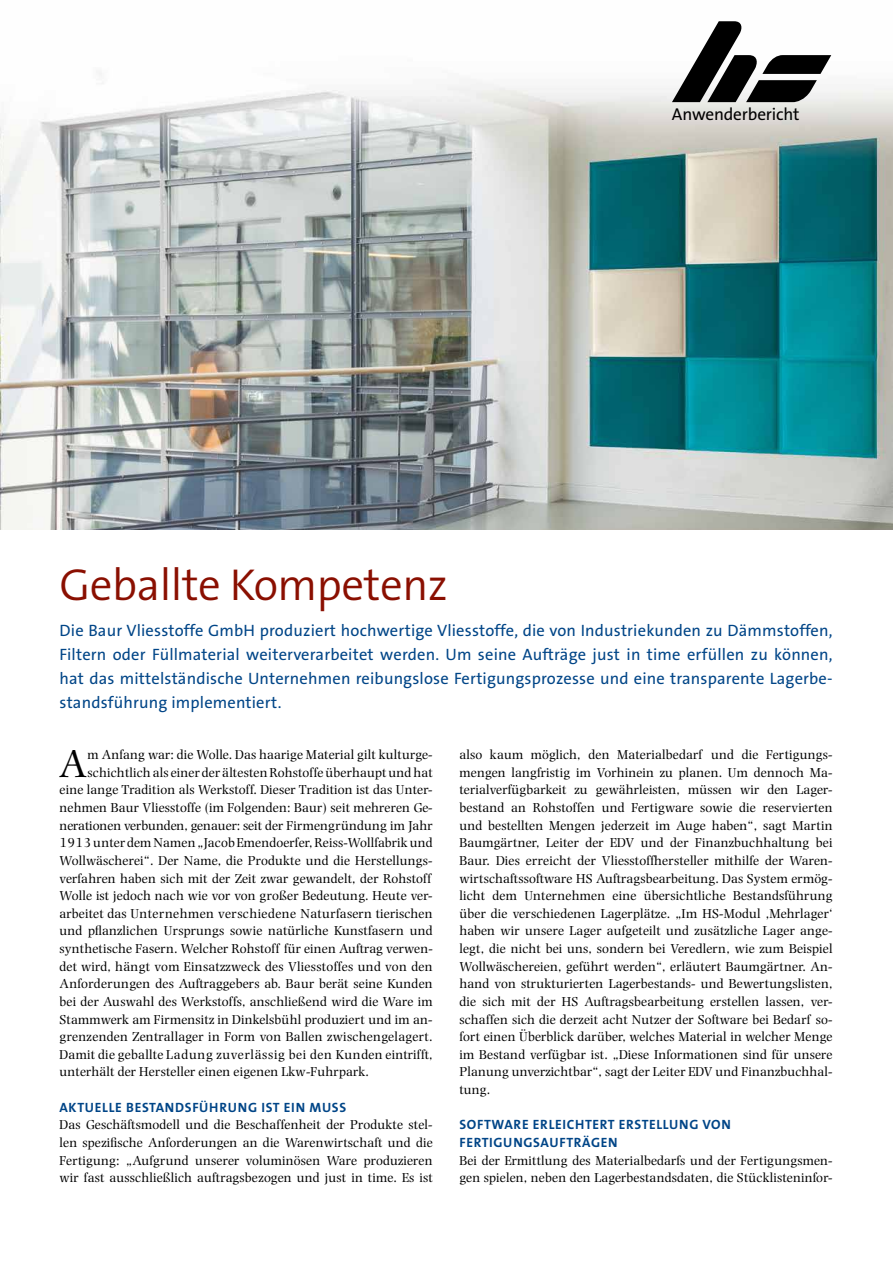
<style>
.page{position:relative;width:893px;height:1263px;background:#fff}
.page>*{position:absolute;margin:0;border:0;box-sizing:border-box;transform-origin:0 0}
.t1{font:300 45px "The Sans B4";letter-spacing:-.01em;color:#8a0f01}
.t2{font:40.2px "Photina MT Std";color:#000}
.t3{font:17.25px "The Sans B5 Plain";letter-spacing:-.01em;color:#000}
.t4{font:16.5px/24px "The Sans B5 Plain";letter-spacing:.01em;color:#004587;text-align:justify}
.t5{font:13.5px/17.7px "Photina MT Std";letter-spacing:.01em;color:#000;text-align:justify}
.t6{font:700 13.5px/17.7px "The Sans B7";letter-spacing:.05em;color:#004587}
.t7{font:13.5px "Photina MT Std";letter-spacing:.03em;color:#000}
</style>
<div class="page">
<img style="left:0;top:55px;width:893px;height:475px">
<svg style="left:672px;top:21px;width:159px;height:81px"></svg>
<h1 class="t1" style="left:60px;top:562px;width:390px">Geballte Kompetenz</h1>
<p class="t3" style="left:672px;top:106px;width:129px">Anwenderbericht</p>
<p class="t4" style="left:60px;top:619px;width:775px">Die Baur Vliesstoffe GmbH produziert hochwertige Vliesstoffe, die von Industriekunden zu Dämmstoffen, Filtern oder Füllmaterial weiterverarbeitet werden. Um seine Aufträge just in time erfüllen zu können, hat das mittelständische Unternehmen reibungslose Fertigungsprozesse und eine transparente Lagerbe&shy;standsführung implementiert.</p>
<h2 class="t2" style="left:59px;top:741px;width:30px">A</h2>
<p class="t5" style="left:88px;top:746px;width:346px">m Anfang war: die Wolle. Das haarige Material gilt kulturge-</p>
<p class="t5" style="left:88px;top:763px;width:347px">schichtlich als einer der ältesten Rohstoffe überhaupt und hat</p>
<p class="t5" style="left:60px;top:781px;width:375px">eine lange Tradition als Werkstoff. Dieser Tradition ist das Unter-</p>
<p class="t5" style="left:60px;top:799px;width:375px">nehmen Baur Vliesstoffe (im Folgenden: Baur) seit mehreren Ge-</p>
<p class="t5" style="left:60px;top:816px;width:375px">nerationen verbunden, genauer: seit der Firmengründung im Jahr</p>
<p class="t5" style="left:60px;top:834px;width:375px">1913 unter dem Namen „Jacob Emendoerfer, Reiss-Wollfabrik und</p>
<p class="t5" style="left:60px;top:852px;width:375px">Wollwäscherei“. Der Name, die Produkte und die Herstellungs-</p>
<p class="t5" style="left:60px;top:869px;width:373px">verfahren haben sich mit der Zeit zwar gewandelt, der Rohstoff</p>
<p class="t5" style="left:60px;top:887px;width:375px">Wolle ist jedoch nach wie vor von großer Bedeutung. Heute ver-</p>
<p class="t7" style="left:60px;top:906px;width:375px">arbeitet das Unternehmen verschiedene Naturfasern tierischen</p>
<p class="t5" style="left:60px;top:922px;width:375px">und pflanzlichen Ursprungs sowie natürliche Kunstfasern und</p>
<p class="t5" style="left:60px;top:940px;width:375px">synthetische Fasern. Welcher Rohstoff für einen Auftrag verwen-</p>
<p class="t5" style="left:60px;top:957px;width:375px">det wird, hängt vom Einsatzzweck des Vliesstoffes und von den</p>
<p class="t5" style="left:60px;top:975px;width:375px">Anforderungen des Auftraggebers ab. Baur berät seine Kunden</p>
<p class="t5" style="left:60px;top:993px;width:375px">bei der Auswahl des Werkstoffs, anschließend wird die Ware im</p>
<p class="t5" style="left:60px;top:1010px;width:375px">Stammwerk am Firmensitz in Dinkelsbühl produziert und im an-</p>
<p class="t5" style="left:60px;top:1028px;width:375px">grenzenden Zentrallager in Form von Ballen zwischengelagert.</p>
<p class="t5" style="left:60px;top:1046px;width:375px">Damit die geballte Ladung zuverlässig bei den Kunden eintrifft,</p>
<p class="t5" style="left:60px;top:1063px;width:311px">unterhält der Hersteller einen eigenen Lkw-Fuhrpark.</p>
<p class="t6" style="left:60px;top:1099px;width:280px">AKTUELLE BESTANDSFÜHRUNG IST EIN MUSS</p>
<p class="t5" style="left:60px;top:1116px;width:375px">Das Geschäftsmodell und die Beschaffenheit der Produkte stel&shy;len spezifische Anforderungen an die Warenwirtschaft und die Fertigung: „Aufgrund unserer voluminösen Ware produzieren wir fast ausschließlich auftragsbezogen und just in time. Es ist</p>
<p class="t5" style="left:459px;top:746px;width:375px">also kaum möglich, den Materialbedarf und die Fertigungs&shy;mengen langfristig im Vorhinein zu planen. Um dennoch Ma&shy;terialverfügbarkeit zu gewährleisten, müssen wir den Lager&shy;bestand an Rohstoffen und Fertigware sowie die reservierten und bestellten Mengen jederzeit im Auge haben“, sagt Martin Baumgärtner, Leiter der EDV und der Finanzbuchhaltung bei Baur. Dies erreicht der Vliesstoffhersteller mithilfe der Waren&shy;wirtschaftssoftware HS Auftragsbearbeitung. Das System ermög&shy;licht dem Unternehmen eine übersichtliche Bestandsführung über die verschiedenen Lagerplätze. „Im HS-Modul ‚Mehrlager‘ haben wir unsere Lager aufgeteilt und zusätzliche Lager ange&shy;legt, die nicht bei uns, sondern bei Veredlern, wie zum Beispiel Wollwäschereien, geführt werden“, erläutert Baumgärtner. An&shy;hand von strukturierten Lagerbestands- und Bewertungslisten, die sich mit der HS Auftragsbearbeitung erstellen lassen, ver&shy;schaffen sich die derzeit acht Nutzer der Software bei Bedarf so&shy;fort einen Überblick darüber, welches Material in welcher Menge im Bestand verfügbar ist. „Diese Informationen sind für unsere Planung unverzichtbar“, sagt der Leiter EDV und Finanzbuchhal&shy;tung.</p>
<p class="t6" style="left:459px;top:1116px;width:273px">SOFTWARE ERLEICHTERT ERSTELLUNG VON<br>FERTIGUNGSAUFTRÄGEN</p>
<p class="t5" style="left:459px;top:1151px;width:375px">Bei der Ermittlung des Materialbedarfs und der Fertigungsmen&shy;gen spielen, neben den Lagerbestandsdaten, die Stücklisteninfor-</p>
</div>
